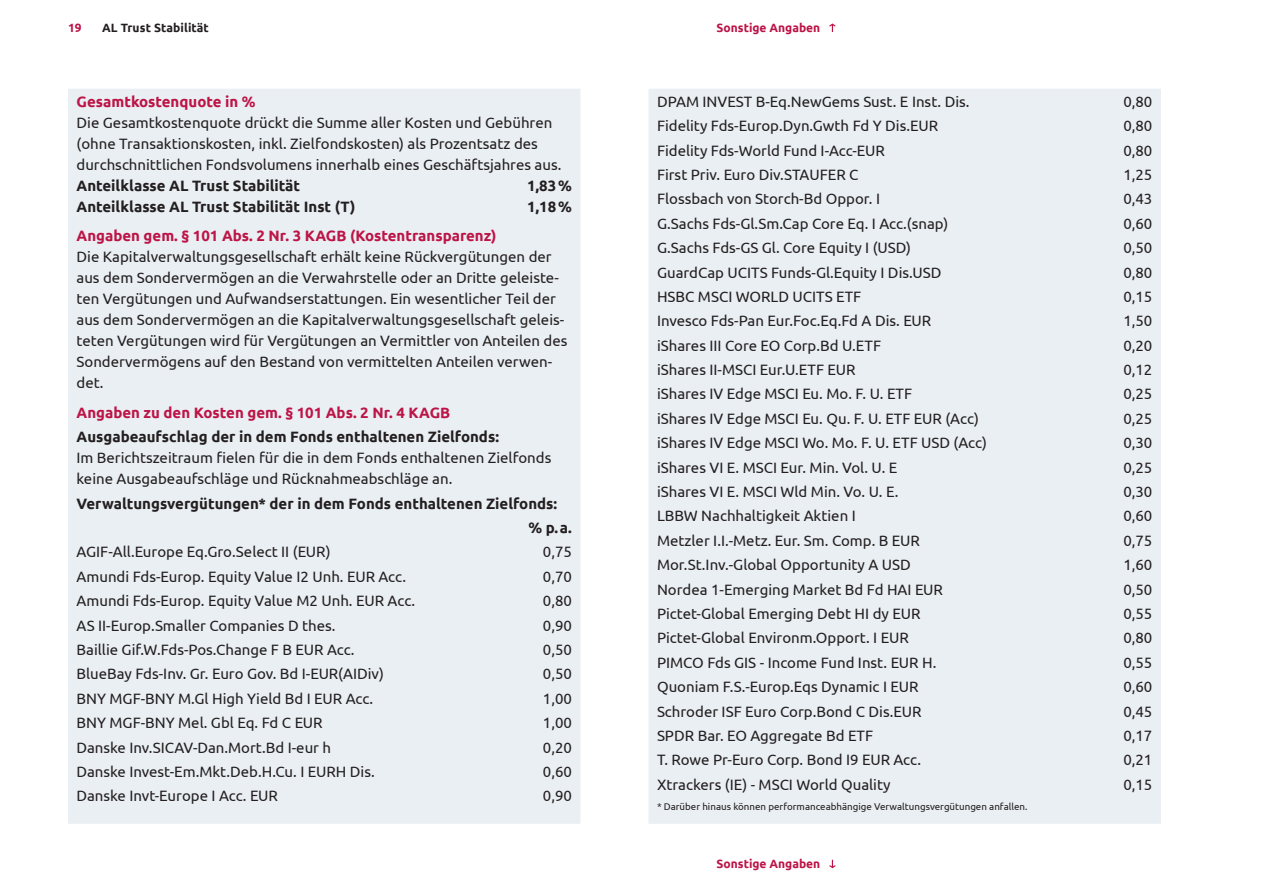
<style>
.page{position:relative;width:1263px;height:893px;background:#fff}
.page>*{position:absolute;margin:0;border:0;box-sizing:border-box;transform-origin:0 0}
.t1{font:15px/21px "Ubuntu";color:#231f20}
.t2{font:700 15px/24.5px "Ubuntu";color:#231f20}
.t3{font:700 15px "Ubuntu";color:#bc1446}
.t4{font:700 12px "Ubuntu";color:#bc1446}
.t5{font:700 12px "Ubuntu";letter-spacing:.01em;color:#231f20}
.t6{font:9.75px "Ubuntu";color:#231f20}
</style>
<div class="page">
<div style="left:68px;top:89px;width:512px;height:735px;background:#eaeff3"></div>
<div style="left:648px;top:89px;width:513px;height:735px;background:#eaeff3"></div>
<svg style="left:829px;top:860px;width:7px;height:8px"></svg>
<svg style="left:829px;top:23px;width:7px;height:9px"></svg>
<p class="t4" style="left:68px;top:20px;width:15px">19</p>
<p class="t5" style="left:102px;top:20px;width:108px">AL Trust Stabilität</p>
<p class="t4" style="left:716px;top:20px;width:105px">Sonstige Angaben</p>
<p class="t3" style="left:77px;top:92px;width:181px">Gesamtkostenquote in %</p>
<p class="t1" style="left:77px;top:111px;width:486px">Die Gesamtkostenquote drückt die Summe aller Kosten und Gebühren (ohne Transaktionskosten, inkl. Zielfondskosten) als Prozentsatz des durchschnittlichen Fondsvolumens innerhalb eines Geschäftsjahres aus.</p>
<p class="t2" style="left:77px;top:173px;width:225px">Anteilklasse AL Trust Stabilität</p>
<p class="t2" style="left:527px;top:173px;width:46px">1,83%</p>
<p class="t2" style="left:77px;top:194px;width:280px">Anteilklasse AL Trust Stabilität Inst (T)</p>
<p class="t2" style="left:527px;top:194px;width:46px">1,18%</p>
<p class="t3" style="left:77px;top:227px;width:422px">Angaben gem. § 101 Abs. 2 Nr. 3 KAGB (Kostentransparenz)</p>
<p class="t1" style="left:77px;top:246px;width:492px">Die Kapitalverwaltungsgesellschaft erhält keine Rückvergütungen der aus dem Sondervermögen an die Verwahrstelle oder an Dritte geleiste&shy;ten Vergütungen und Aufwandserstattungen. Ein wesentlicher Teil der aus dem Sondervermögen an die Kapitalverwaltungsgesellschaft geleis&shy;teten Vergütungen wird für Vergütungen an Vermittler von Anteilen des Sondervermögens auf den Bestand von vermittelten Anteilen verwen&shy;det.</p>
<p class="t3" style="left:77px;top:403px;width:375px">Angaben zu den Kosten gem. § 101 Abs. 2 Nr. 4 KAGB</p>
<p class="t2" style="left:77px;top:424px;width:424px">Ausgabeaufschlag der in dem Fonds enthaltenen Zielfonds:</p>
<p class="t1" style="left:77px;top:447px;width:476px">Im Berichtszeitraum fielen für die in dem Fonds enthaltenen Zielfonds keine Ausgabeaufschläge und Rücknahmeabschläge an.</p>
<p class="t2" style="left:528px;top:491px;width:45px;text-indent:-452px">Verwaltungsvergütungen* der in dem Fonds enthaltenen Zielfonds: % p.a.</p>
<p class="t1" style="left:77px;top:541px;width:255px">AGIF-All.Europe Eq.Gro.Select II (EUR)</p>
<p class="t1" style="left:543px;top:541px;width:31px">0,75</p>
<p class="t1" style="left:77px;top:565px;width:331px">Amundi Fds-Europ. Equity Value I2 Unh. EUR Acc.</p>
<p class="t1" style="left:543px;top:565px;width:31px">0,70</p>
<p class="t1" style="left:77px;top:590px;width:340px">Amundi Fds-Europ. Equity Value M2 Unh. EUR Acc.</p>
<p class="t1" style="left:543px;top:590px;width:31px">0,80</p>
<p class="t1" style="left:77px;top:614px;width:260px">AS II-Europ.Smaller Companies D thes.</p>
<p class="t1" style="left:543px;top:614px;width:31px">0,90</p>
<p class="t1" style="left:77px;top:639px;width:280px">Baillie Gif.W.Fds-Pos.Change F B EUR Acc.</p>
<p class="t1" style="left:543px;top:639px;width:31px">0,50</p>
<p class="t1" style="left:77px;top:663px;width:309px">BlueBay Fds-Inv. Gr. Euro Gov. Bd I-EUR(AIDiv)</p>
<p class="t1" style="left:543px;top:663px;width:31px">0,50</p>
<p class="t1" style="left:77px;top:687px;width:298px">BNY MGF-BNY M.Gl High Yield Bd I EUR Acc.</p>
<p class="t1" style="left:543px;top:687px;width:31px">1,00</p>
<p class="t1" style="left:77px;top:712px;width:248px">BNY MGF-BNY Mel. Gbl Eq. Fd C EUR</p>
<p class="t1" style="left:543px;top:712px;width:31px">1,00</p>
<p class="t1" style="left:77px;top:736px;width:256px">Danske Inv.SICAV-Dan.Mort.Bd I-eur h</p>
<p class="t1" style="left:543px;top:736px;width:31px">0,20</p>
<p class="t1" style="left:77px;top:761px;width:300px">Danske Invest-Em.Mkt.Deb.H.Cu. I EURH Dis.</p>
<p class="t1" style="left:543px;top:761px;width:31px">0,60</p>
<p class="t1" style="left:77px;top:785px;width:203px">Danske Invt-Europe I Acc. EUR</p>
<p class="t1" style="left:543px;top:785px;width:31px">0,90</p>
<p class="t1" style="left:657px;top:90px;width:314px">DPAM INVEST B-Eq.NewGems Sust. E Inst. Dis.</p>
<p class="t1" style="left:1123px;top:90px;width:31px">0,80</p>
<p class="t1" style="left:657px;top:115px;width:283px">Fidelity Fds-Europ.Dyn.Gwth Fd Y Dis.EUR</p>
<p class="t1" style="left:1123px;top:115px;width:31px">0,80</p>
<p class="t1" style="left:657px;top:139px;width:229px">Fidelity Fds-World Fund I-Acc-EUR</p>
<p class="t1" style="left:1123px;top:139px;width:31px">0,80</p>
<p class="t1" style="left:657px;top:164px;width:203px">First Priv. Euro Div.STAUFER C</p>
<p class="t1" style="left:1123px;top:164px;width:31px">1,25</p>
<p class="t1" style="left:657px;top:188px;width:225px">Flossbach von Storch-Bd Oppor. I</p>
<p class="t1" style="left:1123px;top:188px;width:31px">0,43</p>
<p class="t1" style="left:657px;top:212px;width:293px">G.Sachs Fds-Gl.Sm.Cap Core Eq. I Acc.(snap)</p>
<p class="t1" style="left:1123px;top:212px;width:31px">0,60</p>
<p class="t1" style="left:657px;top:237px;width:255px">G.Sachs Fds-GS Gl. Core Equity I (USD)</p>
<p class="t1" style="left:1123px;top:237px;width:31px">0,50</p>
<p class="t1" style="left:657px;top:261px;width:286px">GuardCap UCITS Funds-Gl.Equity I Dis.USD</p>
<p class="t1" style="left:1123px;top:261px;width:31px">0,80</p>
<p class="t1" style="left:657px;top:286px;width:206px">HSBC MSCI WORLD UCITS ETF</p>
<p class="t1" style="left:1123px;top:286px;width:31px">0,15</p>
<p class="t1" style="left:657px;top:310px;width:276px">Invesco Fds-Pan Eur.Foc.Eq.Fd A Dis. EUR</p>
<p class="t1" style="left:1123px;top:310px;width:31px">1,50</p>
<p class="t1" style="left:657px;top:334px;width:226px">iShares III Core EO Corp.Bd U.ETF</p>
<p class="t1" style="left:1123px;top:334px;width:31px">0,20</p>
<p class="t1" style="left:657px;top:359px;width:200px">iShares II-MSCI Eur.U.ETF EUR</p>
<p class="t1" style="left:1123px;top:359px;width:31px">0,12</p>
<p class="t1" style="left:657px;top:383px;width:257px">iShares IV Edge MSCI Eu. Mo. F. U. ETF</p>
<p class="t1" style="left:1123px;top:383px;width:31px">0,25</p>
<p class="t1" style="left:657px;top:408px;width:323px">iShares IV Edge MSCI Eu. Qu. F. U. ETF EUR (Acc)</p>
<p class="t1" style="left:1123px;top:408px;width:31px">0,25</p>
<p class="t1" style="left:657px;top:432px;width:332px">iShares IV Edge MSCI Wo. Mo. F. U. ETF USD (Acc)</p>
<p class="t1" style="left:1123px;top:432px;width:31px">0,30</p>
<p class="t1" style="left:657px;top:456px;width:242px">iShares VI E. MSCI Eur. Min. Vol. U. E</p>
<p class="t1" style="left:1123px;top:456px;width:31px">0,25</p>
<p class="t1" style="left:657px;top:481px;width:243px">iShares VI E. MSCI Wld Min. Vo. U. E.</p>
<p class="t1" style="left:1123px;top:481px;width:31px">0,30</p>
<p class="t1" style="left:657px;top:505px;width:200px">LBBW Nachhaltigkeit Aktien I</p>
<p class="t1" style="left:1123px;top:505px;width:31px">0,60</p>
<p class="t1" style="left:657px;top:530px;width:264px">Metzler I.I.-Metz. Eur. Sm. Comp. B EUR</p>
<p class="t1" style="left:1123px;top:530px;width:31px">0,75</p>
<p class="t1" style="left:657px;top:554px;width:255px">Mor.St.Inv.-Global Opportunity A USD</p>
<p class="t1" style="left:1123px;top:554px;width:31px">1,60</p>
<p class="t1" style="left:657px;top:578px;width:287px">Nordea 1-Emerging Market Bd Fd HAI EUR</p>
<p class="t1" style="left:1123px;top:578px;width:31px">0,50</p>
<p class="t1" style="left:657px;top:603px;width:265px">Pictet-Global Emerging Debt HI dy EUR</p>
<p class="t1" style="left:1123px;top:603px;width:31px">0,55</p>
<p class="t1" style="left:657px;top:627px;width:253px">Pictet-Global Environm.Opport. I EUR</p>
<p class="t1" style="left:1123px;top:627px;width:31px">0,80</p>
<p class="t1" style="left:657px;top:652px;width:281px">PIMCO Fds GIS - Income Fund Inst. EUR H.</p>
<p class="t1" style="left:1123px;top:652px;width:31px">0,55</p>
<p class="t1" style="left:657px;top:676px;width:263px">Quoniam F.S.-Europ.Eqs Dynamic I EUR</p>
<p class="t1" style="left:1123px;top:676px;width:31px">0,60</p>
<p class="t1" style="left:657px;top:700px;width:266px">Schroder ISF Euro Corp.Bond C Dis.EUR</p>
<p class="t1" style="left:1123px;top:700px;width:31px">0,45</p>
<p class="t1" style="left:657px;top:725px;width:218px">SPDR Bar. EO Aggregate Bd ETF</p>
<p class="t1" style="left:1123px;top:725px;width:31px">0,17</p>
<p class="t1" style="left:657px;top:749px;width:266px">T. Rowe Pr-Euro Corp. Bond I9 EUR Acc.</p>
<p class="t1" style="left:1123px;top:749px;width:31px">0,21</p>
<p class="t1" style="left:657px;top:773px;width:235px">Xtrackers (IE) - MSCI World Quality</p>
<p class="t1" style="left:1123px;top:773px;width:31px">0,15</p>
<p class="t6" style="left:657px;top:801px;width:372px">* Darüber hinaus können performanceabhängige Verwaltungsvergütungen anfallen.</p>
<p class="t4" style="left:716px;top:857px;width:105px">Sonstige Angaben</p>
</div>
